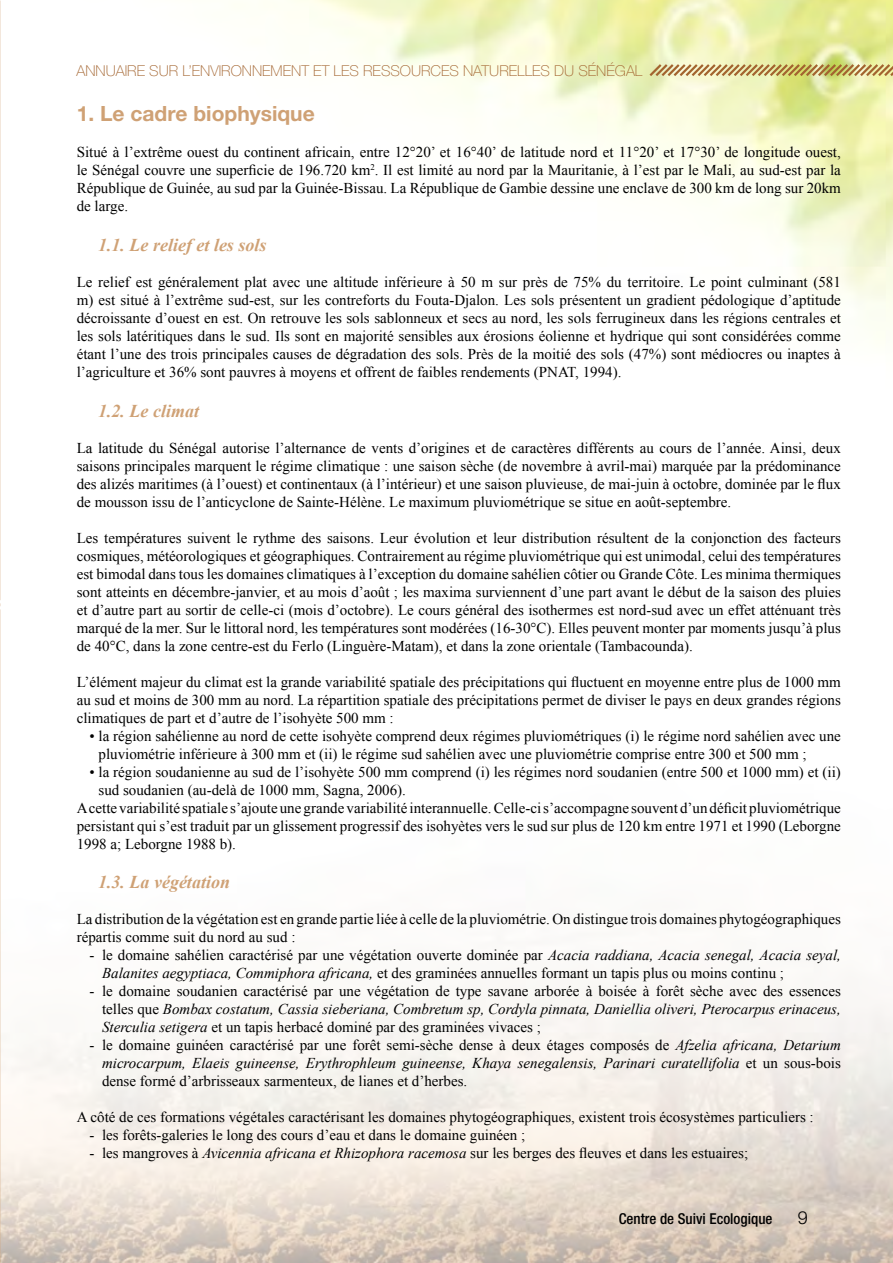
<style>
.page{position:relative;width:893px;height:1263px;background:#fff}
.page>*{position:absolute;margin:0;border:0;box-sizing:border-box;transform-origin:0 0}
.t1{font:700 21px "Helvetica Neue LT Pro";color:#cfa175}
.t2{font:italic 700 18px "Times New Roman";color:#cfa175}
.t3{font:300 18px "Helvetica Neue LT Pro";color:#000}
.t4{font:15px/18px "Times New Roman";color:#000;text-align:justify}
.t5{font:100 15px "Helvetica Neue LT Pro";color:#a3642f}
.t6{font:500 condensed 15px "Helvetica Neue LT Pro";color:#000}
.s1{font-style:italic}
</style>
<div class="page">
<img style="left:0;top:744px;width:893px;height:519px">
<img style="left:263px;top:0;width:630px;height:341px">
<svg style="left:647px;top:62px;width:246px;height:17px;background:#d2c285"></svg>
<svg style="left:0;top:596px;width:1px;height:18px"></svg>
<p class="t5" style="left:77px;top:62px;width:567px">ANNUAIRE SUR L’ENVIRONNEMENT ET LES RESSOURCES NATURELLES DU SÉNÉGAL</p>
<h1 class="t1" style="left:77px;top:101px;width:239px">1. Le cadre biophysique</h1>
<p class="t4" style="left:77px;top:143px;width:766px">Situé à l’extrême ouest du continent africain, entre 12°20’ et 16°40’ de latitude nord et 11°20’ et 17°30’ de longitude ouest, le Sénégal couvre une superficie de 196.720 km<sup>2</sup>. Il est limité au nord par la Mauritanie, à l’est par le Mali, au sud-est par la République de Guinée, au sud par la Guinée-Bissau. La République de Gambie dessine une enclave de 300 km de long sur 20km de large.</p>
<p class="t2" style="left:98px;top:232px;width:170px">1.1. Le relief et les sols</p>
<p class="t4" style="left:77px;top:273px;width:766px">Le relief est généralement plat avec une altitude inférieure à 50 m sur près de 75% du territoire. Le point culminant (581 m) est situé à l’extrême sud-est, sur les contreforts du Fouta-Djalon. Les sols présentent un gradient pédologique d’aptitude décroissante d’ouest en est. On retrouve les sols sablonneux et secs au nord, les sols ferrugineux dans les régions centrales et les sols latéritiques dans le sud. Ils sont en majorité sensibles aux érosions éolienne et hydrique qui sont considérées comme étant l’une des trois principales causes de dégradation des sols. Près de la moitié des sols (47%) sont médiocres ou inaptes à l’agriculture et 36% sont pauvres à moyens et offrent de faibles rendements (PNAT, 1994).</p>
<p class="t2" style="left:98px;top:398px;width:102px">1.2. Le climat</p>
<p class="t4" style="left:77px;top:438px;width:766px">La latitude du Sénégal autorise l’alternance de vents d’origines et de caractères différents au cours de l’année. Ainsi, deux saisons principales marquent le régime climatique : une saison sèche (de novembre à avril-mai) marquée par la prédominance des alizés maritimes (à l’ouest) et continentaux (à l’intérieur) et une saison pluvieuse, de mai-juin à octobre, dominée par le flux de mousson issu de l’anticyclone de Sainte-Hélène. Le maximum pluviométrique se situe en août-septembre.</p>
<p class="t4" style="left:77px;top:528px;width:766px">Les températures suivent le rythme des saisons. Leur évolution et leur distribution résultent de la conjonction des facteurs cosmiques, météorologiques et géographiques. Contrairement au régime pluviométrique qui est unimodal, celui des températures est bimodal dans tous les domaines climatiques à l’exception du domaine sahélien côtier ou Grande Côte. Les minima thermiques sont atteints en décembre-janvier, et au mois d’août ; les maxima surviennent d’une part avant le début de la saison des pluies et d’autre part au sortir de celle-ci (mois d’octobre). Le cours général des isothermes est nord-sud avec un effet atténuant très marqué de la mer. Sur le littoral nord, les températures sont modérées (16-30°C). Elles peuvent monter par moments jusqu’à plus de 40°C, dans la zone centre-est du Ferlo (Linguère-Matam), et dans la zone orientale (Tambacounda).</p>
<p class="t4" style="left:77px;top:672px;width:766px">L’élément majeur du climat est la grande variabilité spatiale des précipitations qui fluctuent en moyenne entre plus de 1000 mm au sud et moins de 300 mm au nord. La répartition spatiale des précipitations permet de diviser le pays en deux grandes régions climatiques de part et d’autre de l’isohyète 500 mm :</p>
<p class="t4" style="left:98px;top:726px;width:744px;text-indent:-9px">• la région sahélienne au nord de cette isohyète comprend deux régimes pluviométriques (i) le régime nord sahélien avec une pluviométrie inférieure à 300 mm et (ii) le régime sud sahélien avec une pluviométrie comprise entre 300 et 500 mm ;</p>
<p class="t4" style="left:89px;top:762px;width:753px">• la région soudanienne au sud de l’isohyète 500 mm comprend (i) les régimes nord soudanien (entre 500 et 1000 mm) et (ii)</p>
<p class="t4" style="left:98px;top:780px;width:309px">sud soudanien (au-delà de 1000 mm, Sagna, 2006).</p>
<p class="t4" style="left:77px;top:798px;width:766px">A cette variabilité spatiale s’ajoute une grande variabilité interannuelle. Celle-ci s’accompagne souvent d’un déficit pluviométrique</p>
<p class="t4" style="left:77px;top:816px;width:766px">persistant qui s’est traduit par un glissement progressif des isohyètes vers le sud sur plus de 120 km entre 1971 et 1990 (Leborgne</p>
<p class="t4" style="left:77px;top:834px;width:161px">1998 a; Leborgne 1988 b).</p>
<p class="t2" style="left:98px;top:870px;width:133px">1.3. La végétation</p>
<p class="t4" style="left:77px;top:910px;width:766px">La distribution de la végétation est en grande partie liée à celle de la pluviométrie. On distingue trois domaines phytogéographiques répartis comme suit du nord au sud :</p>
<p class="t4" style="left:102px;top:946px;width:740px;text-indent:-12px">- le domaine sahélien caractérisé par une végétation ouverte dominée par <span class="s1">Acacia raddiana, Acacia senegal, Acacia seyal,<br>Balanites aegyptiaca, Commiphora africana,</span> et des graminées annuelles formant un tapis plus ou moins continu ;</p>
<p class="t4" style="left:102px;top:982px;width:740px;text-indent:-12px">- le domaine soudanien caractérisé par une végétation de type savane arborée à boisée à forêt sèche avec des essences telles que <span class="s1">Bombax costatum, Cassia sieberiana, Combretum sp, Cordyla pinnata, Daniellia oliveri, Pterocarpus erinaceus, Sterculia setigera</span> et un tapis herbacé dominé par des graminées vivaces ;</p>
<p class="t4" style="left:102px;top:1036px;width:740px;text-indent:-12px">- le domaine guinéen caractérisé par une forêt semi-sèche dense à deux étages composés de <span class="s1">Afzelia africana, Detarium microcarpum, Elaeis guineense, Erythrophleum guineense, Khaya senegalensis, Parinari curatellifolia</span> et un sous-bois dense formé d’arbrisseaux sarmenteux, de lianes et d’herbes.</p>
<p class="t4" style="left:77px;top:1108px;width:738px">A côté de ces formations végétales caractérisant les domaines phytogéographiques, existent trois écosystèmes particuliers :</p>
<p class="t4" style="left:89px;top:1126px;width:437px">- les forêts-galeries le long des cours d’eau et dans le domaine guinéen ;</p>
<p class="t4" style="left:89px;top:1144px;width:660px">- les mangroves à <span class="s1">Avicennia africana et Rhizophora racemosa</span> sur les berges des fleuves et dans les estuaires;</p>
<p class="t6" style="left:619px;top:1210px;width:155px">Centre de Suivi Ecologique</p>
<p class="t3" style="left:798px;top:1206px;width:12px">9</p>
</div>
